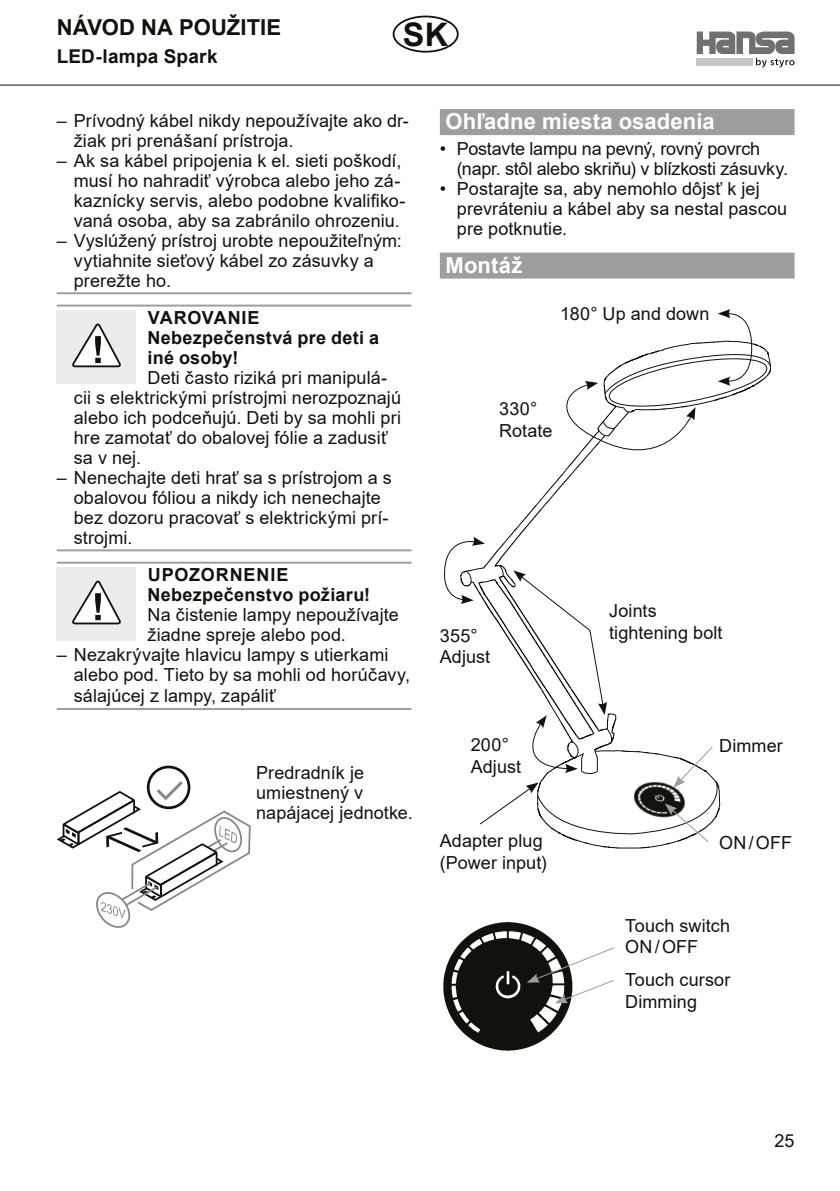
<style>
.page{position:relative;width:840px;height:1191px;background:#fff}
.page>*{position:absolute;margin:0;border:0;box-sizing:border-box;transform-origin:0 0}
.t1{font:700 32.4px "Arial";color:#12120d}
.D_01_Überschrift_1{font:700 22px "Arial";letter-spacing:.005em;color:#fff}
.t2{font:700 22px "Arial";letter-spacing:.005em;color:#12120d}
.t3{font:700 19px "Arial";letter-spacing:.01em;color:#12120d}
.D_08_Handlung{font:18px/20px "Arial";letter-spacing:.005em;color:#12120d}
.D_12_Sicherheit_-_unten{font:18px/20px "Arial";letter-spacing:.005em;color:#12120d}
.D_10_Sicherheit_-_oben{font:700 18px/20px "Arial";letter-spacing:.015em;color:#12120d}
.D_08_Handlung-2{font:18px/20px "Arial";letter-spacing:-.015em;color:#12120d}
</style>
<div class="page">
<hr style="left:0;top:85px;width:839px;height:1px;background:#12120d">
<div style="left:392px;top:16px;width:66px;height:37px;border:2px solid #12120d;border-radius:50%"></div>
<svg style="left:696px;top:32px;width:98px;height:35px"></svg>
<hr style="left:57px;top:292px;width:354px;height:2px;background:#9d9e9e">
<hr style="left:57px;top:304px;width:354px;height:2px;background:#9d9e9e">
<hr style="left:57px;top:549px;width:354px;height:2px;background:#9d9e9e">
<hr style="left:57px;top:561px;width:354px;height:2px;background:#9d9e9e">
<hr style="left:57px;top:708px;width:354px;height:2px;background:#9d9e9e">
<div style="left:57px;top:310px;width:79px;height:73px;background:#ececec"></div>
<svg style="left:72px;top:323px;width:49px;height:45px"></svg>
<div style="left:57px;top:567px;width:79px;height:74px;background:#ececec"></div>
<svg style="left:72px;top:580px;width:49px;height:45px"></svg>
<div style="left:439px;top:109px;width:355px;height:26px;background:#9d9e9e"></div>
<div style="left:439px;top:252px;width:355px;height:26px;background:#9d9e9e"></div>
<div style="left:147px;top:765px;width:43px;height:44px;border:3px solid #12120d;border-radius:50%"></div>
<svg style="left:57px;top:778px;width:193px;height:150px"></svg>
<img style="left:443px;top:922px;width:128px;height:129px">
<svg style="left:526px;top:946px;width:88px;height:57px"></svg>
<svg style="left:566px;top:309px;width:204px;height:158px"></svg>
<svg style="left:444px;top:535px;width:277px;height:308px"></svg>
<p class="t2" style="left:57px;top:12px;width:226px">NÁVOD NA POUŽITIE</p>
<h1 class="t1" style="left:403px;top:11px;width:47px">SK</h1>
<p class="t3" style="left:57px;top:43px;width:162px">LED-lampa Spark</p>
<p class="D_08_Handlung" style="left:74px;top:110px;width:336px;text-indent:-17px">– Prívodný kábel nikdy nepoužívajte ako dr&shy;žiak pri prenášaní prístroja.</p>
<p class="D_08_Handlung" style="left:74px;top:150px;width:333px;text-indent:-17px">– Ak sa kábel pripojenia k el. sieti poškodí, musí ho nahradiť výrobca alebo jeho zá&shy;kaznícky servis, alebo podobne kvalifiko&shy;vaná osoba, aby sa zabránilo ohrozeniu.</p>
<p class="D_12_Sicherheit_-_unten" style="left:74px;top:230px;width:329px;text-indent:-17px">– Vyslúžený prístroj urobte nepoužiteľným: vytiahnite sieťový kábel zo zásuvky a prerežte ho.</p>
<p class="D_10_Sicherheit_-_oben" style="left:147px;top:307px;width:233px">VAROVANIE<br>Nebezpečenstvá pre deti a iné osoby!</p>
<p class="D_08_Handlung" style="left:74px;top:367px;width:328px;text-indent:74px">Deti často riziká pri manipulá&shy;cii s elektrickými prístrojmi nerozpoznajú alebo ich podceňujú. Deti by sa mohli pri hre zamotať do obalovej fólie a zadusiť sa v nej.</p>
<p class="D_12_Sicherheit_-_unten" style="left:74px;top:467px;width:319px;text-indent:-17px">– Nenechajte deti hrať sa s prístrojom a s obalovou fóliou a nikdy ich nenechajte bez dozoru pracovať s elektrickými prí&shy;strojmi.</p>
<p class="D_10_Sicherheit_-_oben" style="left:147px;top:564px;width:224px">UPOZORNENIE<br>Nebezpečenstvo požiaru!</p>
<p class="D_08_Handlung" style="left:147px;top:604px;width:253px">Na čistenie lampy nepoužívajte žiadne spreje alebo pod.</p>
<p class="D_12_Sicherheit_-_unten" style="left:74px;top:644px;width:338px;line-height:20.8px;text-indent:-17px">– Nezakrývajte hlavicu lampy s utierkami alebo pod. Tieto by sa mohli od horúčavy, sálajúcej z lampy, zapáliť</p>
<p class="D_08_Handlung" style="left:256px;top:762px;width:158px">Predradník je umiestnený v napájacej jednotke.</p>
<p class="D_01_Überschrift_1" style="left:445px;top:106px;width:271px">Ohľadne miesta osadenia</p>
<p class="D_08_Handlung-2" style="left:456px;top:139px;width:332px;text-indent:-17px">• Postavte lampu na pevný, rovný povrch (napr. stôl alebo skriňu) v blízkosti zásuvky.</p>
<p class="D_08_Handlung" style="left:456px;top:179px;width:332px;text-indent:-17px">• Postarajte sa, aby nemohlo dôjsť k jej prevráteniu a kábel aby sa nestal pascou pre potknutie.</p>
<p class="D_01_Überschrift_1" style="left:445px;top:250px;width:78px">Montáž</p>
<p class="D_08_Handlung" style="left:560px;top:303px;width:151px">180° Up and down</p>
<p class="D_08_Handlung" style="left:499px;top:399px;width:40px">330°</p>
<p class="D_08_Handlung" style="left:499px;top:420px;width:55px">Rotate</p>
<p class="D_08_Handlung" style="left:439px;top:625px;width:39px">355°</p>
<p class="D_08_Handlung" style="left:439px;top:647px;width:52px">Adjust</p>
<p class="D_08_Handlung" style="left:470px;top:735px;width:40px">200°</p>
<p class="D_08_Handlung" style="left:470px;top:756px;width:52px">Adjust</p>
<p class="D_08_Handlung" style="left:439px;top:831px;width:104px">Adapter plug</p>
<p class="D_08_Handlung" style="left:439px;top:852px;width:108px">(Power input)</p>
<p class="D_08_Handlung" style="left:608px;top:600px;width:49px">Joints</p>
<p class="D_08_Handlung" style="left:608px;top:622px;width:115px">tightening bolt</p>
<p class="D_08_Handlung" style="left:718px;top:735px;width:65px">Dimmer</p>
<p class="D_08_Handlung" style="left:718px;top:832px;width:75px">ON/OFF</p>
<p class="D_08_Handlung" style="left:624px;top:915px;width:106px">Touch switch</p>
<p class="D_08_Handlung" style="left:624px;top:937px;width:75px">ON/OFF</p>
<p class="D_08_Handlung" style="left:624px;top:970px;width:107px">Touch cursor</p>
<p class="D_08_Handlung" style="left:624px;top:991px;width:73px">Dimming</p>
<p class="D_08_Handlung" style="left:774px;top:1131px;width:22px">25</p>
</div>
